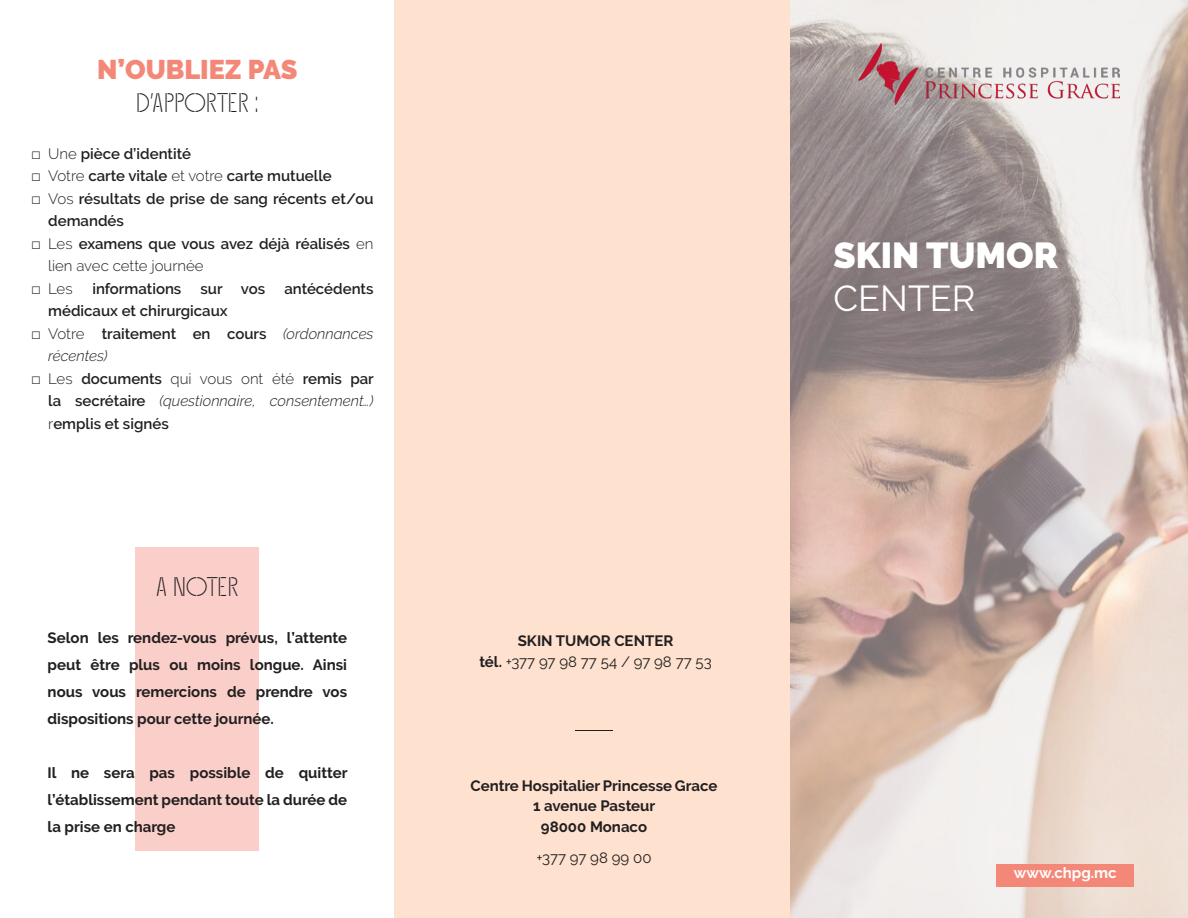
<style>
.page{position:relative;width:1188px;height:918px;background:#fff}
.page>*{position:absolute;margin:0;border:0;box-sizing:border-box;transform-origin:0 0}
.Points_de_puce{font:900 36px/43.2px "Raleway";color:#fff}
.Points_de_puce-2{font:27px "Sisters One";color:#231f20}
.Points_de_puce-3{font:900 27px "Raleway";color:#f48878}
.t1{font:600 15px/22.5px "Raleway";color:#231f20}
.Points_de_puce-4{font:700 15px/27px "Raleway";color:#231f20;text-align:justify}
.t2{font:italic 300 15px/22.5px "Raleway";letter-spacing:-.005em;color:#231f20}
.Points_de_puce-5{font:15px "Raleway";color:#231f20}
.t3{font:700 15px "Raleway";color:#fff}
.t4{font:300 15px "Raleway";color:#231f20}
.s1{font-family:"Microsoft Ya Hei UI";font-weight:400}
.s2{font-weight:300}
.s3{font-family:"Microsoft Ya Hei UI";font-weight:400;font-style:normal}
.s4{font-style:normal}
.s5{font-weight:600;font-style:normal}
.s6{font-weight:300;font-style:italic}
.s7{font-weight:700}
.s8{font-weight:400}
</style>
<div class="page">
<svg style="left:789px;top:0;width:399px;height:918px;background:#cbbab4"></svg>
<div style="left:394px;top:0;width:395px;height:918px;background:#fee2cf"></div>
<div style="left:997px;top:864px;width:137px;height:23px;background:#f48878"></div>
<div style="left:136px;top:547px;width:123px;height:304px;background:#facfc9"></div>
<img style="left:858px;top:44px;width:261px;height:61px">
<hr style="left:575px;top:730px;width:38px;height:1px;background:#231f20">
<p class="Points_de_puce-3" style="left:97px;top:54px;width:202px">N’OUBLIEZ PAS</p>
<p class="Points_de_puce-2" style="left:136px;top:83px;width:124px">D’APPORTER :</p>
<p class="t1" style="left:31px;top:142px;width:161px"><span class="s1">□</span> <span class="s2">Une</span> pièce d’identité</p>
<p class="t1" style="left:31px;top:165px;width:302px"><span class="s1">□</span> <span class="s2">Votre</span> carte vitale <span class="s2">et votre</span> carte mutuelle</p>
<p class="t1" style="left:48px;top:187px;width:327px;text-indent:-17px"><span class="s1">□</span> <span class="s2">Vos</span> résultats de prise de sang récents et/ou demandés</p>
<p class="t1" style="left:48px;top:232px;width:327px;text-indent:-17px"><span class="s1">□</span> <span class="s2">Les</span> examens que vous avez déjà réalisés <span class="s2">en lien avec cette journée</span></p>
<p class="t4" style="left:31px;top:280px;width:43px"><span class="s1">□</span> Les</p>
<p class="t1" style="left:92px;top:277px;width:90px">informations</p>
<p class="t1" style="left:201px;top:277px;width:66px">sur vos</p>
<p class="t1" style="left:284px;top:277px;width:91px">antécédents</p>
<p class="t1" style="left:48px;top:300px;width:181px">médicaux et chirurgicaux</p>
<p class="t2" style="left:48px;top:322px;width:327px;text-indent:-17px"><span class="s3">□</span> <span class="s4">Votre</span> <span class="s5">traitement en cours</span> (ordonnances récentes)</p>
<p class="t1" style="left:48px;top:367px;width:327px;text-align:justify;text-indent:-17px"><span class="s1">□</span> <span class="s2">Les</span> documents <span class="s2">qui vous ont été</span> remis par la secrétaire <span class="s6">(questionnaire, consentement…) </span><span class="s2">r</span>emplis et signés</p>
<p class="Points_de_puce-2" style="left:156px;top:567px;width:84px">A NOTER</p>
<p class="Points_de_puce-4" style="left:48px;top:625px;width:301px">Selon les rendez-vous prévus, l’attente peut être plus ou moins longue. Ainsi nous vous remercions de prendre vos dispositions pour cette journée.</p>
<p class="Points_de_puce-4" style="left:48px;top:760px;width:301px">Il ne sera pas possible de quitter l’établissement pendant toute la durée de la prise en charge</p>
<p class="Points_de_puce-4" style="left:518px;top:627px;width:157px">SKIN TUMOR CENTER</p>
<p class="Points_de_puce-5" style="left:479px;top:653px;width:234px"><span class="s7">tél.</span> +377 97 98 77 54 / 97 98 77 53</p>
<p class="Points_de_puce-4" style="left:471px;top:772px;width:248px">Centre Hospitalier Princesse Grace</p>
<p class="Points_de_puce-4" style="left:533px;top:793px;width:124px">1 avenue Pasteur</p>
<p class="Points_de_puce-4" style="left:541px;top:813px;width:108px">98000 Monaco</p>
<p class="Points_de_puce-5" style="left:536px;top:849px;width:117px">+377 97 98 99 00</p>
<p class="Points_de_puce" style="left:834px;top:234px;width:226px">SKIN TUMOR<br><span class="s8">CENTER</span></p>
<p class="t3" style="left:1014px;top:864px;width:104px">www.chpg.mc</p>
</div>
